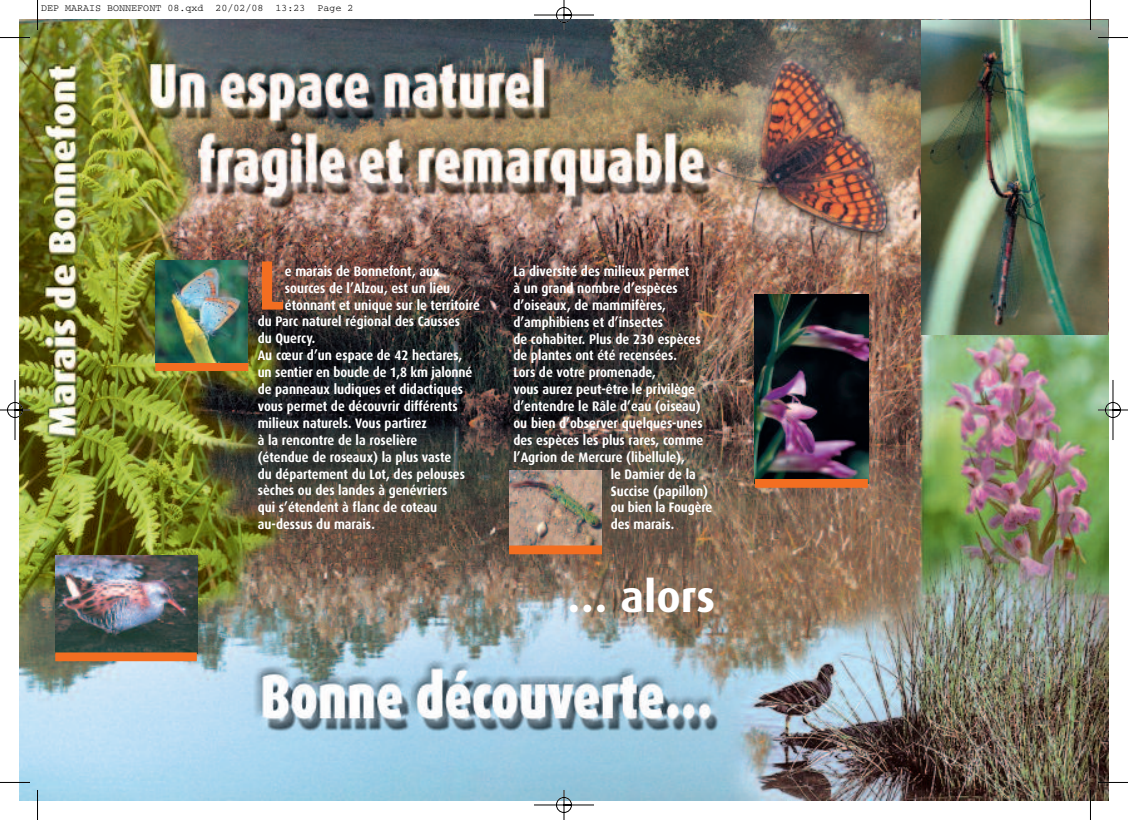
<style>
.page{position:relative;width:1128px;height:820px;background:#fff}
.page>*{position:absolute;margin:0;border:0;box-sizing:border-box;transform-origin:0 0}
.t1{font:700 69.88px "Dax";color:#f36e21;scale:.9 1}
.t2{font:700 43.75px "Dax";color:#fff}
.t3{font:700 13.75px "Dax";color:#fff;scale:.9 1}
.t4{font:10px "Courier";color:#000}
</style>
<div class="page">
<img style="left:0;top:0;width:1127px;height:819px">
<p class="t4" style="left:41px;top:5px;width:314px">DEP MARAIS BONNEFONT 08.qxd 20/02/08 13:23 Page 2</p>
<h1 class="t1" style="left:258px;top:261px;width:32px">L</h1>
<p class="t3" style="left:285px;top:266px;width:173px">e marais de Bonnefont, aux</p>
<p class="t3" style="left:285px;top:283px;width:185px">sources de l’Alzou, est un lieu</p>
<p class="t3" style="left:285px;top:300px;width:218px">étonnant et unique sur le territoire</p>
<p class="t3" style="left:258px;top:317px;width:226px">du Parc naturel régional des Causses</p>
<p class="t3" style="left:258px;top:334px;width:66px">du Quercy.</p>
<p class="t3" style="left:258px;top:350px;width:229px">Au cœur d’un espace de 42 hectares,</p>
<p class="t3" style="left:258px;top:367px;width:240px">un sentier en boucle de 1,8 km jalonné</p>
<p class="t3" style="left:258px;top:384px;width:230px">de panneaux ludiques et didactiques</p>
<p class="t3" style="left:258px;top:401px;width:224px">vous permet de découvrir différents</p>
<p class="t3" style="left:258px;top:418px;width:189px">milieux naturels. Vous partirez</p>
<p class="t3" style="left:258px;top:435px;width:179px">à la rencontre de la roselière</p>
<p class="t3" style="left:258px;top:452px;width:216px">(étendue de roseaux) la plus vaste</p>
<p class="t3" style="left:258px;top:469px;width:232px">du département du Lot, des pelouses</p>
<p class="t3" style="left:258px;top:485px;width:212px">sèches ou des landes à genévriers</p>
<p class="t3" style="left:258px;top:502px;width:201px">qui s’étendent à flanc de coteau</p>
<p class="t3" style="left:258px;top:519px;width:132px">au-dessus du marais.</p>
<p class="t3" style="left:513px;top:266px;width:197px">La diversité des milieux permet</p>
<p class="t3" style="left:513px;top:283px;width:184px">à un grand nombre d’espèces</p>
<p class="t3" style="left:513px;top:300px;width:171px">d’oiseaux, de mammifères,</p>
<p class="t3" style="left:513px;top:317px;width:168px">d’amphibiens et d’insectes</p>
<p class="t3" style="left:513px;top:334px;width:209px">de cohabiter. Plus de 230 espèces</p>
<p class="t3" style="left:513px;top:351px;width:183px">de plantes ont été recensées.</p>
<p class="t3" style="left:513px;top:367px;width:160px">Lors de votre promenade,</p>
<p class="t3" style="left:513px;top:384px;width:203px">vous aurez peut-être le privilège</p>
<p class="t3" style="left:513px;top:401px;width:210px">d’entendre le Râle d’eau (oiseau)</p>
<p class="t3" style="left:513px;top:418px;width:212px">ou bien d’observer quelques-unes</p>
<p class="t3" style="left:513px;top:435px;width:213px">des espèces les plus rares, comme</p>
<p class="t3" style="left:513px;top:452px;width:192px">l’Agrion de Mercure (libellule),</p>
<p class="t3" style="left:610px;top:469px;width:96px">le Damier de la</p>
<p class="t3" style="left:610px;top:486px;width:110px">Succise (papillon)</p>
<p class="t3" style="left:610px;top:502px;width:114px">ou bien la Fougère</p>
<p class="t3" style="left:610px;top:519px;width:72px">des marais.</p>
<h2 class="t2" style="left:567px;top:582px;width:150px">… alors</h2>
</div>
